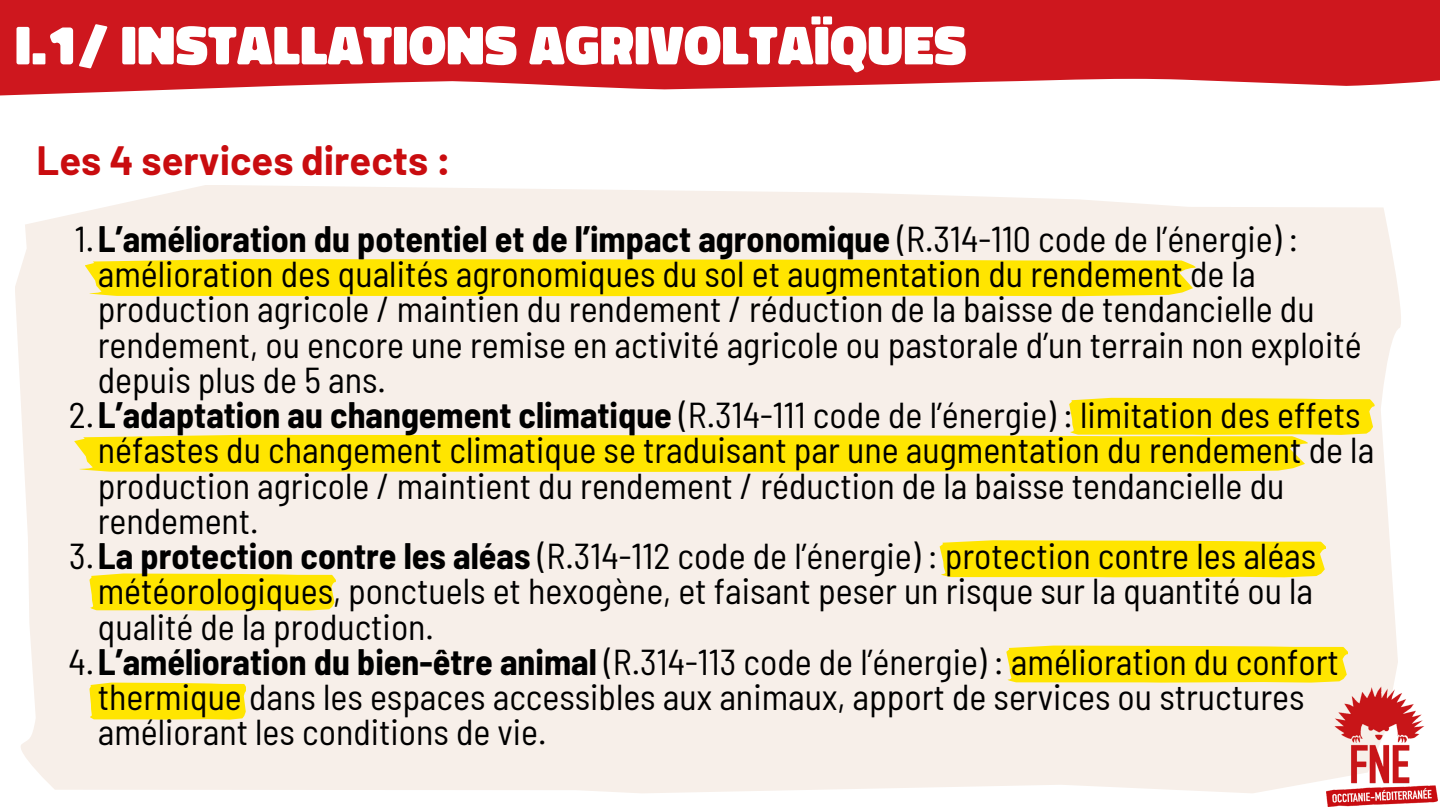
<style>
.page{position:relative;width:1440px;height:810px;background:#fff}
.page>*{position:absolute;margin:0;border:0;box-sizing:border-box;transform-origin:0 0}
.t1{font:900 56px "Don Jose";color:#fff}
.t2{font:700 40px "Barlow";color:#c90c0f}
.t3{font:semi-condensed 36px/35.2px "Barlow";color:#000}
.s1{font-weight:700}
</style>
<div class="page">
<div style="left:15px;top:185px;width:1386px;height:608px;background:#f7efe9"></div>
<svg style="left:85px;top:259px;width:1111px;height:37px;background:#fee509"></svg>
<svg style="left:74px;top:398px;width:1300px;height:74px;background:#fbe964"></svg>
<div style="left:940px;top:540px;width:386px;height:37px;background:#ffe500"></div>
<div style="left:89px;top:574px;width:247px;height:37px;background:#ffe500"></div>
<div style="left:1006px;top:646px;width:342px;height:37px;background:#ffe500"></div>
<div style="left:89px;top:683px;width:157px;height:37px;background:#ffe500"></div>
<img style="left:1326px;top:681px;width:111px;height:126px">
<svg style="left:0;top:0;width:1440px;height:95px;background:#d32f35"></svg>
<p class="t1" style="left:15px;top:1px;width:953px">I.1/ INSTALLATIONS AGRIVOLTAÏQUES</p>
<h1 class="t2" style="left:37px;top:135px;width:416px">Les 4 services directs :</h1>
<h2 class="t3" style="left:98px;top:220px;width:1265px;text-indent:-23px">1.<span class="s1">L’amélioration du potentiel et de l’impact agronomique</span> (R.314-110 code de l’énergie) : amélioration des qualités agronomiques du sol et augmentation du rendement de la production agricole / maintien du rendement / réduction de la baisse de tendancielle du rendement, ou encore une remise en activité agricole ou pastorale d’un terrain non exploité depuis plus de 5 ans.</h2>
<p class="t3" style="left:98px;top:396px;width:1278px;text-indent:-29px">2.<span class="s1">L’adaptation au changement climatique</span> (R.314-111 code de l’énergie) : limitation des effets néfastes du changement climatique se traduisant par une augmentation du rendement de la production agricole / maintient du rendement / réduction de la baisse tendancielle du rendement.</p>
<p class="t3" style="left:98px;top:537px;width:1220px;text-align:justify;text-indent:-29px">3.<span class="s1">La protection contre les aléas</span> (R.314-112 code de l’énergie) : protection contre les aléas météorologiques, ponctuels et hexogène, et faisant peser un risque sur la quantité ou la qualité de la production.</p>
<p class="t3" style="left:98px;top:643px;width:1243px;text-indent:-29px">4.<span class="s1">L’amélioration du bien-être animal</span> (R.314-113 code de l’énergie) : amélioration du confort thermique dans les espaces accessibles aux animaux, apport de services ou structures améliorant les conditions de vie.</p>
</div>
